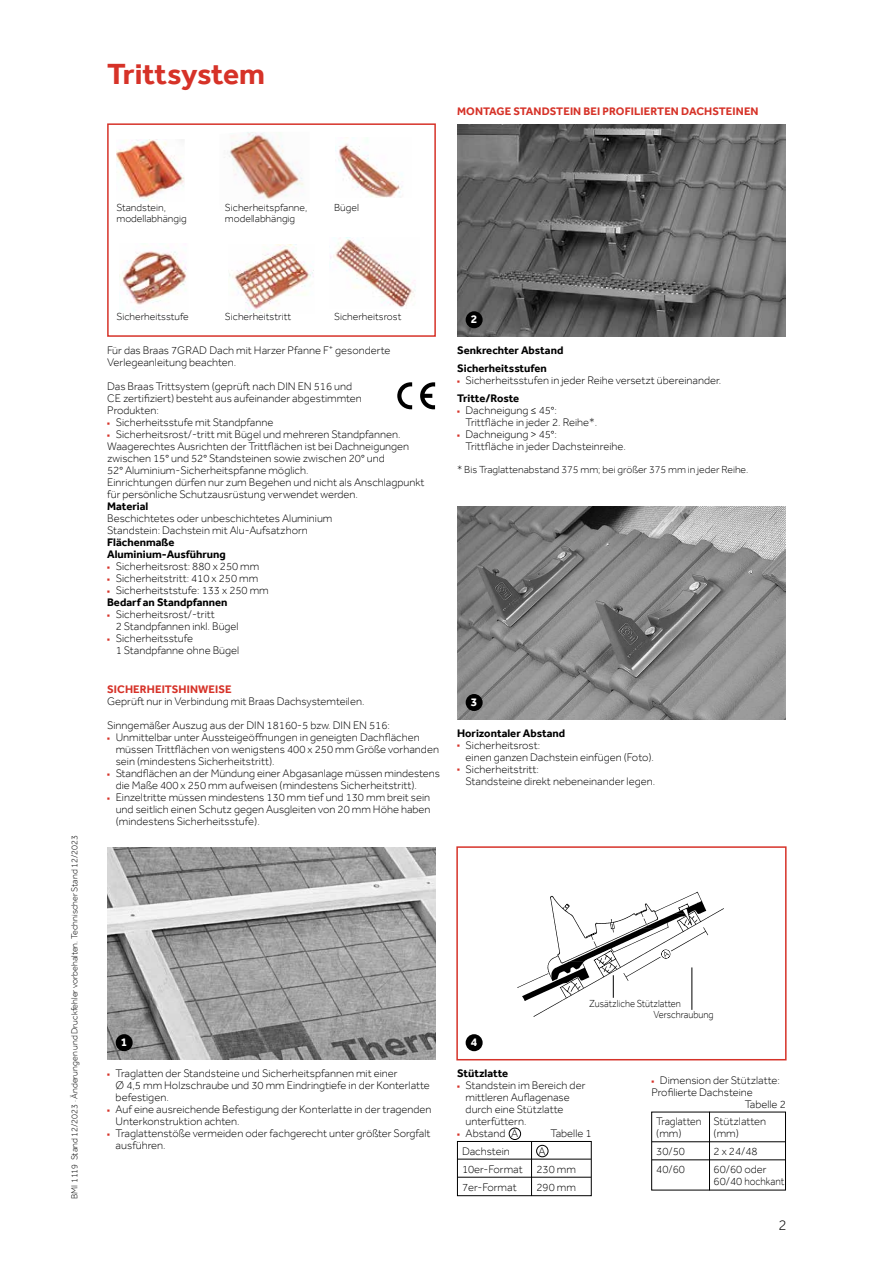
<style>
.page{position:relative;width:893px;height:1263px;background:#fff}
.page>*{position:absolute;margin:0;border:0;box-sizing:border-box;transform-origin:0 0}
.t1{font:700 30px "Effra";letter-spacing:-.01em;color:#d63228}
.t2{font:300 15px "Effra";color:#000}
.t3{font:700 12px "Effra";color:#fff}
.t4{font:300 11.25px/12px "Effra";color:#000}
.t5{font:700 11.25px/18px "Effra";color:#000}
.t6{font:700 11.25px "Effra";letter-spacing:.01em;color:#d63228}
.t7{font:300 11.25px/12px "Effra";color:#000;scale:.95 1}
.t8{font:300 10.5px/11.2px "Effra";color:#000}
.t9{font:300 10.5px/11.7px "Effra";color:#000;scale:.9 1}
.t10{font:300 9px "Effra";color:#000}
.s1{color:#d63228}
.s2{font-weight:700}
</style>
<div class="page">
<div style="left:107px;top:123px;width:329px;height:214px;border:2px solid #d63228"></div>
<img style="left:457px;top:124px;width:329px;height:213px">
<img style="left:457px;top:507px;width:329px;height:212px">
<img style="left:107px;top:847px;width:329px;height:213px">
<div style="left:456px;top:846px;width:331px;height:214px;border:2px solid #d63228"></div>
<div style="left:466px;top:311px;width:17px;height:17px;background:#000;border-radius:50%"></div>
<div style="left:466px;top:694px;width:17px;height:17px;background:#000;border-radius:50%"></div>
<div style="left:116px;top:1034px;width:17px;height:17px;background:#000;border-radius:50%"></div>
<div style="left:466px;top:1034px;width:17px;height:17px;background:#000;border-radius:50%"></div>
<img style="left:116px;top:140px;width:68px;height:62px">
<img style="left:229px;top:245px;width:85px;height:68px">
<img style="left:330px;top:237px;width:86px;height:71px">
<img style="left:224px;top:132px;width:80px;height:67px">
<img style="left:336px;top:139px;width:66px;height:59px">
<img style="left:121px;top:251px;width:66px;height:61px">
<svg style="left:420px;top:382px;width:15px;height:27px"></svg>
<svg style="left:397px;top:382px;width:15px;height:27px"></svg>
<svg style="left:517px;top:892px;width:207px;height:125px"></svg>
<hr style="left:692px;top:967px;width:1px;height:43px;background:#000">
<hr style="left:458px;top:1159px;width:133px;height:1px;background:#000">
<hr style="left:458px;top:1177px;width:133px;height:1px;background:#000">
<div style="left:457px;top:1141px;width:135px;height:55px;border:1px solid #000"></div>
<hr style="left:531px;top:1141px;width:1px;height:55px;background:#000">
<hr style="left:652px;top:1141px;width:133px;height:1px;background:#000">
<hr style="left:652px;top:1159px;width:133px;height:1px;background:#000">
<div style="left:651px;top:1112px;width:135px;height:78px;border:1px solid #000"></div>
<hr style="left:709px;top:1112px;width:1px;height:78px;background:#000">
<div style="left:509px;top:1128px;width:12px;height:12px;border:1px solid #000;border-radius:50%"></div>
<div style="left:536px;top:1145px;width:12px;height:12px;border:1px solid #000;border-radius:50%"></div>
<h1 class="t1" style="left:107px;top:56px;width:159px">Trittsystem</h1>
<p class="t6" style="left:457px;top:104px;width:303px">MONTAGE STANDSTEIN BEI PROFILIERTEN DACHSTEINEN</p>
<p class="t8" style="left:116px;top:202px;width:72px">Standstein, modellabhängig</p>
<p class="t8" style="left:225px;top:202px;width:84px">Sicherheitspfanne, modellabhängig</p>
<p class="t8" style="left:334px;top:202px;width:26px">Bügel</p>
<p class="t10" style="left:69px;top:1199px;width:366px;rotate:-90deg">BMI 1119 Stand 12/2023 · Änderungen und Druckfehler vorbehalten. Technischer Stand 12/2023</p>
<p class="t8" style="left:116px;top:310px;width:74px">Sicherheitsstufe</p>
<p class="t4" style="left:107px;top:344px;width:285px">Für das Braas 7GRAD Dach mit Harzer Pfanne F<sup>+</sup> gesonderte<br>Verlegeanleitung beachten.</p>
<p class="t4" style="left:107px;top:380px;width:256px">Das Braas Trittsystem (geprüft nach DIN EN 516 und<br>CE zertifiziert) besteht aus aufeinander abgestimmten<br>Produkten:</p>
<p class="t4" style="left:107px;top:416px;width:168px"><span class="s1">■</span> Sicherheitsstufe mit Standpfanne</p>
<p class="t4" style="left:107px;top:428px;width:319px"><span class="s1">■</span> Sicherheitsrost/-tritt mit Bügel und mehreren Standpfannen.<br>Waagerechtes Ausrichten der Trittflächen ist bei Dachneigungen zwischen 15° und 52° Standsteinen sowie zwischen 20° und<br>52° Aluminium-Sicherheitspfanne möglich.<br>Einrichtungen dürfen nur zum Begehen und nicht als Anschlagpunkt für persönliche Schutzausrüstung verwendet werden.</p>
<p class="t5" style="left:107px;top:497px;width:43px">Material</p>
<p class="t4" style="left:107px;top:512px;width:227px">Beschichtetes oder unbeschichtetes Aluminium<br>Standstein: Dachstein mit Alu-Aufsatzhorn</p>
<p class="t5" style="left:107px;top:536px;width:120px;line-height:12px">Flächenmaße<br>Aluminium-Ausführung</p>
<p class="t4" style="left:107px;top:560px;width:154px"><span class="s1">■</span> Sicherheitsrost: 880 x 250 mm</p>
<p class="t4" style="left:107px;top:572px;width:153px"><span class="s1">■</span> Sicherheitstritt: 410 x 250 mm</p>
<p class="t4" style="left:107px;top:584px;width:163px"><span class="s1">■</span> Sicherheitststufe: 133 x 250 mm<br><span class="s2">Bedarf an Standpfannen</span></p>
<p class="t4" style="left:116px;top:608px;width:124px;text-indent:-9px"><span class="s1">■</span> Sicherheitsrost/-tritt<br>2 Standpfannen inkl. Bügel</p>
<p class="t4" style="left:116px;top:632px;width:125px;text-indent:-9px"><span class="s1">■</span> Sicherheitsstufe<br>1 Standpfanne ohne Bügel</p>
<p class="t6" style="left:107px;top:683px;width:126px">SICHERHEITSHINWEISE</p>
<p class="t4" style="left:107px;top:689px;width:284px;line-height:24px">Geprüft nur in Verbindung mit Braas Dachsystemteilen.<br>Sinngemäßer Auszug aus der DIN 18160-5 bzw. DIN EN 516:</p>
<p class="t4" style="left:116px;top:731px;width:325px;text-indent:-9px"><span class="s1">■</span> Unmittelbar unter Aussteigeöffnungen in geneigten Dachflächen müssen Trittflächen von wenigstens 400 x 250 mm Größe vorhanden sein (mindestens Sicherheitstritt).</p>
<p class="t4" style="left:116px;top:767px;width:326px;text-indent:-9px"><span class="s1">■</span> Standflächen an der Mündung einer Abgasanlage müssen mindestens die Maße 400 x 250 mm aufweisen (mindestens Sicherheitstritt).</p>
<p class="t4" style="left:116px;top:791px;width:316px;text-align:justify;text-indent:-9px"><span class="s1">■</span> Einzeltritte müssen mindestens 130 mm tief und 130 mm breit sein und seitlich einen Schutz gegen Ausgleiten von 20 mm Höhe haben (mindestens Sicherheitsstufe).</p>
<p class="t8" style="left:225px;top:310px;width:68px">Sicherheitstritt</p>
<p class="t8" style="left:334px;top:310px;width:69px">Sicherheitsrost</p>
<p class="t3" style="left:471px;top:312px;width:8px">2</p>
<p class="t5" style="left:457px;top:341px;width:108px">Senkrechter Abstand<br>Sicherheitsstufen</p>
<p class="t4" style="left:457px;top:371px;width:265px;line-height:18px"><span class="s1">■</span> Sicherheitsstufen in jeder Reihe versetzt übereinander.<br><span class="s2">Tritte/Roste</span></p>
<p class="t4" style="left:466px;top:404px;width:133px;text-indent:-9px"><span class="s1">■</span> Dachneigung ≤ 45°:<br>Trittfläche in jeder 2. Reihe*.</p>
<p class="t4" style="left:466px;top:428px;width:162px;text-indent:-9px"><span class="s1">■</span> Dachneigung &gt; 45°:<br>Trittfläche in jeder Dachsteinreihe.</p>
<p class="t8" style="left:457px;top:464px;width:293px">* Bis Traglattenabstand 375 mm; bei größer 375 mm in jeder Reihe.</p>
<p class="t3" style="left:471px;top:695px;width:8px">3</p>
<p class="t5" style="left:457px;top:724px;width:110px">Horizontaler Abstand</p>
<p class="t4" style="left:466px;top:739px;width:190px;text-indent:-9px"><span class="s1">■</span> Sicherheitsrost:<br>einen ganzen Dachstein einfügen (Foto).</p>
<p class="t4" style="left:466px;top:763px;width:191px;text-indent:-9px"><span class="s1">■</span> Sicherheitstritt:<br>Standsteine direkt nebeneinander legen.</p>
<p class="t9" style="left:653px;top:997px;width:68px;text-indent:-64px">Zusätzliche Stützlatten<br>Verschraubung</p>
<p class="t3" style="left:121px;top:1035px;width:8px">1</p>
<p class="t3" style="left:471px;top:1035px;width:8px">4</p>
<p class="t4" style="left:116px;top:1067px;width:316px;text-indent:-9px"><span class="s1">■</span> Traglatten der Standsteine und Sicherheitspfannen mit einer<br>Ø 4,5 mm Holzschraube und 30 mm Eindringtiefe in der Konterlatte befestigen.</p>
<p class="t4" style="left:116px;top:1103px;width:317px;text-indent:-9px"><span class="s1">■</span> Auf eine ausreichende Befestigung der Konterlatte in der tragenden<br>Unterkonstruktion achten.</p>
<p class="t4" style="left:116px;top:1127px;width:316px;text-indent:-9px"><span class="s1">■</span> Traglattenstöße vermeiden oder fachgerecht unter größter Sorgfalt ausführen.</p>
<p class="t5" style="left:457px;top:1064px;width:53px">Stützlatte</p>
<p class="t4" style="left:466px;top:1079px;width:121px;text-indent:-9px"><span class="s1">■</span> Standstein im Bereich der mittleren Auflagenase durch eine Stützlatte unterfüttern.</p>
<p class="t4" style="left:457px;top:1127px;width:63px"><span class="s1">■</span> Abstand A</p>
<p class="t4" style="left:550px;top:1127px;width:43px">Tabelle 1</p>
<p class="t4" style="left:462px;top:1142px;width:115px;line-height:18px;text-indent:76px">A<br>10er-Format 230 mm<br>7er-Format</p>
<p class="t4" style="left:462px;top:1145px;width:49px">Dachstein</p>
<p class="t4" style="left:536px;top:1181px;width:41px">290 mm</p>
<p class="t4" style="left:651px;top:1074px;width:130px"><span class="s1">■</span> Dimension der Stützlatte:</p>
<p class="t4" style="left:651px;top:1086px;width:103px">Profilierte Dachsteine</p>
<p class="t4" style="left:745px;top:1098px;width:43px">Tabelle 2</p>
<p class="t7" style="left:656px;top:1115px;width:117px">Traglatten Stützlatten (mm)</p>
<p class="t4" style="left:714px;top:1127px;width:27px">(mm)</p>
<p class="t4" style="left:656px;top:1145px;width:30px">30/50</p>
<p class="t4" style="left:714px;top:1145px;width:46px">2 x 24/48</p>
<p class="t4" style="left:656px;top:1163px;width:30px">40/60</p>
<p class="t4" style="left:714px;top:1163px;width:72px">60/60 oder<br>60/40 hochkant</p>
<h2 class="t2" style="left:778px;top:1216px;width:10px">2</h2>
</div>
